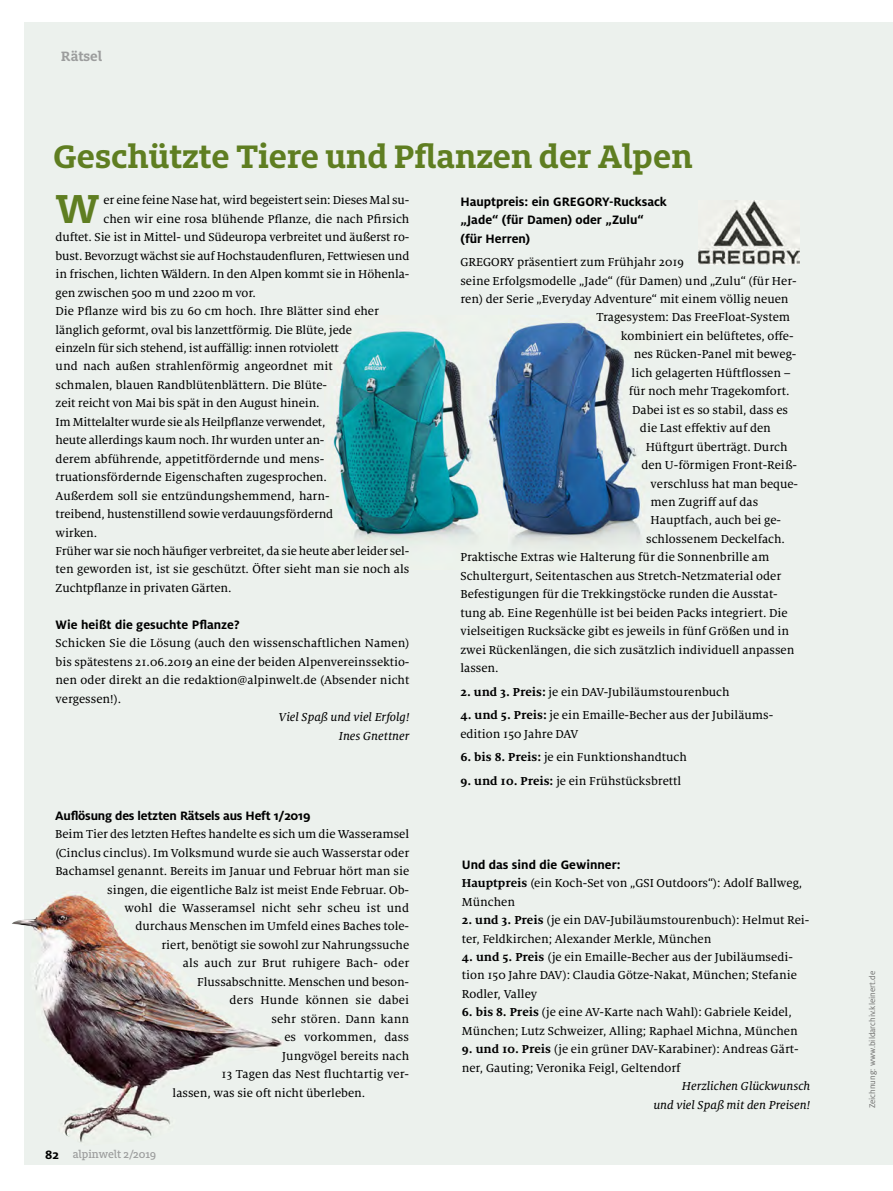
<style>
.page{position:relative;width:893px;height:1191px;background:#fff}
.page>*{position:absolute;margin:0;border:0;box-sizing:border-box;transform-origin:0 0}
.t1{font:700 44.7px "Milo Slab OT";color:#5f7e21}
.t2{font:700 36px "Milo Slab OT";color:#5f7e21}
.t3{font:700 15px "Milo Slab OT";color:#9c9d9d}
.t4{font:700 13.5px/18.5px "Milo OT";color:#000}
.t5{font:12.75px/18.5px "Milo Serif OT Text";color:#000}
.t6{font:12.75px/18.5px "Milo Serif OT Text Ita";color:#000;text-align:right}
.t7{font:500 12px "Milo Slab OT";color:#9c9d9d}
.t8{font:9px "Milo OT";color:#6f6f6e}
.s1{font-family:"Milo OT";font-weight:700;font-size:13.5px;color:#000}
.s2{font-family:"Milo Serif OT";font-weight:700}
</style>
<div class="page">
<div style="left:24px;top:22px;width:869px;height:1142px;background:#ecf1ed"></div>
<img style="left:333px;top:320px;width:310px;height:224px">
<img style="left:699px;top:200px;width:100px;height:65px">
<img style="left:12px;top:895px;width:270px;height:248px">
<p class="t3" style="left:61px;top:51px;width:43px">Rätsel</p>
<h2 class="t2" style="left:53px;top:144px;width:641px">Geschützte Tiere und Pflanzen der Alpen</h2>
<h1 class="t1" style="left:56px;top:192px;width:46px">W</h1>
<p class="t5" style="left:104px;top:192px;width:307px">er eine feine Nase hat, wird begeistert sein: Dieses Mal su-</p>
<p class="t5" style="left:104px;top:210px;width:307px">chen wir eine rosa blühende Pflanze, die nach Pfirsich</p>
<p class="t5" style="left:56px;top:229px;width:355px">duftet. Sie ist in Mittel- und Südeuropa verbreitet und äußerst ro-</p>
<p class="t5" style="left:56px;top:247px;width:355px">bust. Bevorzugt wächst sie auf Hochstaudenfluren, Fettwiesen und</p>
<p class="t5" style="left:56px;top:266px;width:355px">in frischen, lichten Wäldern. In den Alpen kommt sie in Höhenla-</p>
<p class="t5" style="left:56px;top:284px;width:202px">gen zwischen 500 m und 2200 m vor.</p>
<p class="t5" style="left:56px;top:303px;width:325px">Die Pflanze wird bis zu 60 cm hoch. Ihre Blätter sind eher</p>
<p class="t5" style="left:56px;top:321px;width:298px">länglich geformt, oval bis lanzettförmig. Die Blüte, jede</p>
<p class="t5" style="left:56px;top:339px;width:285px">einzeln für sich stehend, ist auffällig: innen rotviolett</p>
<p class="t5" style="left:56px;top:358px;width:279px">und nach außen strahlenförmig angeordnet mit</p>
<p class="t5" style="left:56px;top:376px;width:273px">schmalen, blauen Randblütenblättern. Die Blüte-</p>
<p class="t5" style="left:56px;top:395px;width:266px">zeit reicht von Mai bis spät in den August hinein.</p>
<p class="t5" style="left:56px;top:413px;width:271px">Im Mittelalter wurde sie als Heilpflanze verwendet,</p>
<p class="t5" style="left:56px;top:432px;width:270px">heute allerdings kaum noch. Ihr wurden unter an-</p>
<p class="t5" style="left:56px;top:450px;width:270px">derem abführende, appetitfördernde und mens-</p>
<p class="t5" style="left:56px;top:469px;width:273px">truationsfördernde Eigenschaften zugesprochen.</p>
<p class="t5" style="left:56px;top:487px;width:276px">Außerdem soll sie entzündungshemmend, harn-</p>
<p class="t5" style="left:56px;top:505px;width:279px">treibend, hustenstillend sowie verdauungsfördernd</p>
<p class="t5" style="left:56px;top:524px;width:43px">wirken.</p>
<p class="t5" style="left:56px;top:542px;width:355px">Früher war sie noch häufiger verbreitet, da sie heute aber leider sel-</p>
<p class="t5" style="left:56px;top:561px;width:355px">ten geworden ist, ist sie geschützt. Öfter sieht man sie noch als</p>
<p class="t5" style="left:56px;top:579px;width:177px">Zuchtpflanze in privaten Gärten.</p>
<p class="t4" style="left:56px;top:616px;width:186px">Wie heißt die gesuchte Pflanze?</p>
<p class="t5" style="left:56px;top:635px;width:355px;text-align:justify">Schicken Sie die Lösung (auch den wissenschaftlichen Namen) bis spätestens 21.06.2019 an eine der beiden Alpenvereinssektio&shy;nen oder direkt an die redaktion@alpinwelt.de (Absender nicht vergessen!).</p>
<p class="t6" style="left:278px;top:708px;width:133px">Viel Spaß und viel Erfolg!<br>Ines Gnettner</p>
<p class="t4" style="left:55px;top:807px;width:257px">Auflösung des letzten Rätsels aus Heft 1/2019</p>
<p class="t5" style="left:55px;top:825px;width:355px">Beim Tier des letzten Heftes handelte es sich um die Wasseramsel</p>
<p class="t5" style="left:55px;top:844px;width:355px">(Cinclus cinclus). Im Volksmund wurde sie auch Wasserstar oder</p>
<p class="t5" style="left:55px;top:862px;width:355px">Bachamsel genannt. Bereits im Januar und Februar hört man sie</p>
<p class="t5" style="left:107px;top:881px;width:304px">singen, die eigentliche Balz ist meist Ende Februar. Ob-</p>
<p class="t5" style="left:125px;top:899px;width:286px">wohl die Wasseramsel nicht sehr scheu ist und</p>
<p class="t5" style="left:135px;top:918px;width:275px">durchaus Menschen im Umfeld eines Baches tole-</p>
<p class="t5" style="left:161px;top:936px;width:249px">riert, benötigt sie sowohl zur Nahrungssuche</p>
<p class="t5" style="left:183px;top:955px;width:228px">als auch zur Brut ruhigere Bach- oder</p>
<p class="t5" style="left:197px;top:973px;width:213px">Flussabschnitte. Menschen und beson-</p>
<p class="t5" style="left:230px;top:991px;width:181px">ders Hunde können sie dabei</p>
<p class="t5" style="left:271px;top:1010px;width:139px">sehr stören. Dann kann</p>
<p class="t5" style="left:284px;top:1028px;width:126px">es vorkommen, dass</p>
<p class="t5" style="left:282px;top:1047px;width:128px">Jungvögel bereits nach</p>
<p class="t5" style="left:222px;top:1065px;width:189px">13 Tagen das Nest fluchtartig ver-</p>
<p class="t5" style="left:173px;top:1084px;width:194px">lassen, was sie oft nicht überleben.</p>
<p class="t7" style="left:45px;top:1149px;width:112px"><span class="s1">82</span> alpinwelt 2/2019</p>
<p class="t4" style="left:460px;top:193px;width:208px">Hauptpreis: ein GREGORY-Rucksack „Jade“ (für Damen) oder „Zulu“ (für Herren)</p>
<p class="t5" style="left:460px;top:254px;width:225px">GREGORY präsentiert zum Frühjahr 2019</p>
<p class="t5" style="left:460px;top:272px;width:338px">seine Erfolgsmodelle „Jade“ (für Damen) und „Zulu“ (für Her-</p>
<p class="t5" style="left:460px;top:290px;width:330px">ren) der Serie „Everyday Adventure“ mit einem völlig neuen</p>
<p class="t5" style="left:597px;top:309px;width:195px">Tragesystem: Das FreeFloat-System</p>
<p class="t5" style="left:621px;top:327px;width:174px">kombiniert ein belüftetes, offe-</p>
<p class="t5" style="left:634px;top:346px;width:164px">nes Rücken-Panel mit beweg-</p>
<p class="t5" style="left:632px;top:364px;width:161px">lich gelagerten Hüftflossen –</p>
<p class="t5" style="left:629px;top:383px;width:162px">für noch mehr Tragekomfort.</p>
<p class="t5" style="left:632px;top:401px;width:157px">Dabei ist es so stabil, dass es</p>
<p class="t5" style="left:640px;top:420px;width:132px">die Last effektiv auf den</p>
<p class="t5" style="left:646px;top:438px;width:143px">Hüftgurt überträgt. Durch</p>
<p class="t5" style="left:641px;top:456px;width:157px">den U-förmigen Front-Reiß-</p>
<p class="t5" style="left:651px;top:475px;width:149px">verschluss hat man beque-</p>
<p class="t5" style="left:651px;top:493px;width:109px">men Zugriff auf das</p>
<p class="t5" style="left:651px;top:512px;width:132px">Hauptfach, auch bei ge-</p>
<p class="t5" style="left:646px;top:530px;width:140px">schlossenem Deckelfach.</p>
<p class="t5" style="left:460px;top:549px;width:310px">Praktische Extras wie Halterung für die Sonnenbrille am</p>
<p class="t5" style="left:460px;top:567px;width:322px">Schultergurt, Seitentaschen aus Stretch-Netzmaterial oder</p>
<p class="t5" style="left:460px;top:586px;width:319px">Befestigungen für die Trekkingstöcke runden die Ausstat-</p>
<p class="t5" style="left:460px;top:604px;width:329px">tung ab. Eine Regenhülle ist bei beiden Packs integriert. Die</p>
<p class="t5" style="left:460px;top:623px;width:330px">vielseitigen Rucksäcke gibt es jeweils in fünf Größen und in</p>
<p class="t5" style="left:460px;top:641px;width:335px">zwei Rückenlängen, die sich zusätzlich individuell anpassen</p>
<p class="t5" style="left:460px;top:659px;width:40px">lassen.</p>
<p class="t5" style="left:460px;top:683px;width:271px"><span class="s2">2. und 3. Preis:</span> je ein DAV-Jubiläumstourenbuch</p>
<p class="t5" style="left:460px;top:707px;width:314px"><span class="s2">4. und 5. Preis:</span> je ein Emaille-Becher aus der Jubiläums&shy;edition 150 Jahre DAV</p>
<p class="t5" style="left:460px;top:749px;width:228px"><span class="s2">6. bis 8. Preis:</span> je ein Funktionshandtuch</p>
<p class="t5" style="left:460px;top:772px;width:222px"><span class="s2">9. und 10. Preis:</span> je ein Frühstücksbrettl</p>
<p class="t4" style="left:462px;top:856px;width:160px">Und das sind die Gewinner:</p>
<p class="t5" style="left:462px;top:874px;width:342px"><span class="s2">Hauptpreis</span> (ein Koch-Set von „GSI Outdoors“): Adolf Ballweg,<br>München</p>
<p class="t5" style="left:462px;top:911px;width:349px"><span class="s2">2. und 3. Preis</span> (je ein DAV-Jubiläumstourenbuch): Helmut Rei&shy;ter, Feldkirchen; Alexander Merkle, München</p>
<p class="t5" style="left:462px;top:948px;width:336px"><span class="s2">4. und 5. Preis</span> (je ein Emaille-Becher aus der Jubiläumsedi&shy;tion 150 Jahre DAV): Claudia Götze-Nakat, München; Stefanie<br>Rodler, Valley</p>
<p class="t5" style="left:462px;top:1004px;width:337px"><span class="s2">6. bis 8. Preis</span> (je eine AV-Karte nach Wahl): Gabriele Keidel,<br>München; Lutz Schweizer, Alling; Raphael Michna, München</p>
<p class="t5" style="left:462px;top:1040px;width:338px"><span class="s2">9. und 10. Preis</span> (je ein grüner DAV-Karabiner): Andreas Gärt&shy;ner, Gauting; Veronika Feigl, Geltendorf</p>
<p class="t6" style="left:653px;top:1077px;width:158px">Herzlichen Glückwunsch<br>und viel Spaß mit den Preisen!</p>
<p class="t8" style="left:869px;top:1108px;width:139px;rotate:-90deg">Zeichnung: www.bildarchiv.kleinert.de</p>
</div>
